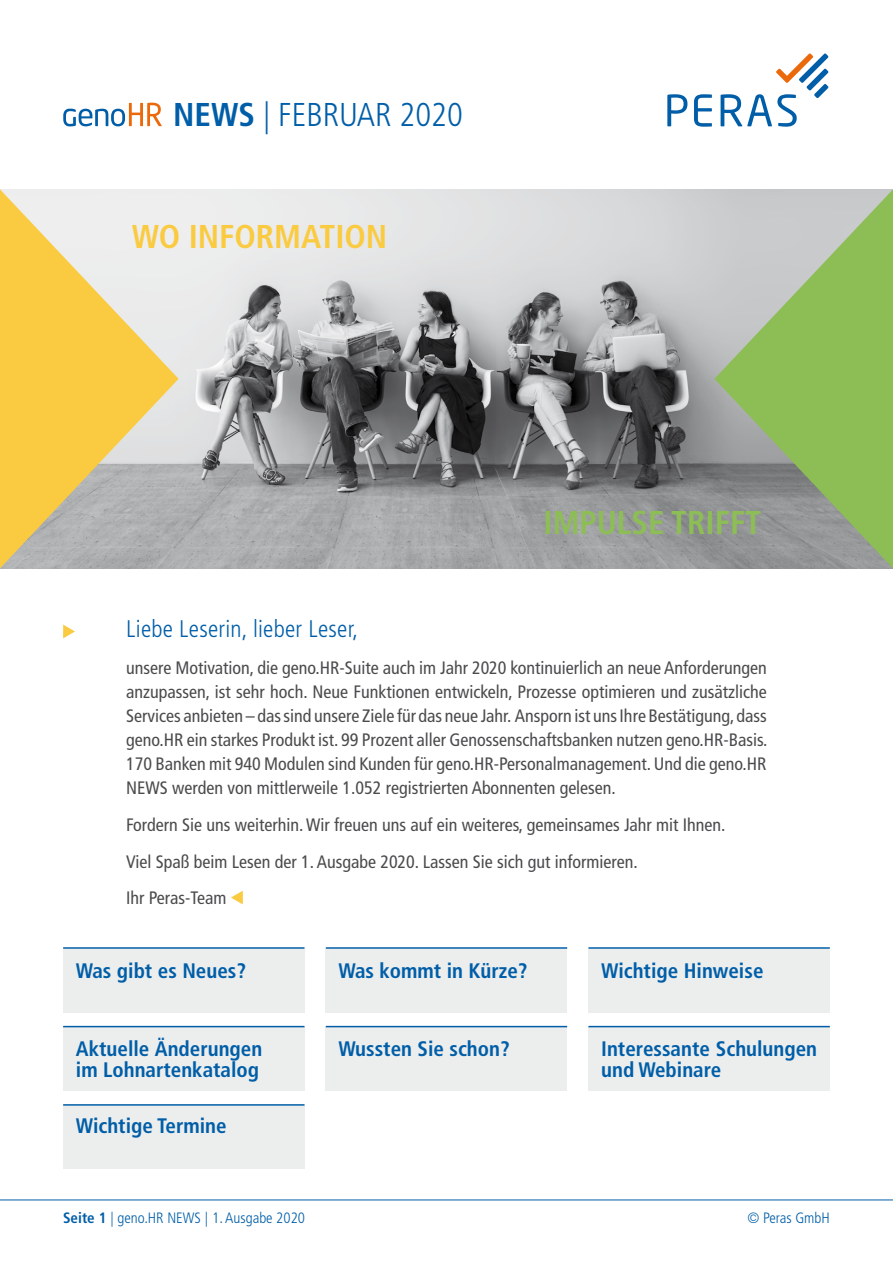
<style>
.page{position:relative;width:893px;height:1263px;background:#fff}
.page>*{position:absolute;margin:0;border:0;box-sizing:border-box;transform-origin:0 0}
.t1{font:300 condensed 33px "Frutiger";color:#005ea8}
.t2{font:700 condensed 33px "Frutiger";color:#facb41}
.t3{font:700 condensed 33px "Frutiger";color:#8dbe55}
.t4{font:300 condensed 24.75px "Frutiger";color:#005ea8}
.t5{font:300 condensed 24px "Frutiger";letter-spacing:.01em;color:#005ea8}
.t6{font:700 condensed 21px/21px "Frutiger";color:#005ea8}
.t7{font:condensed 18px/24px "Frutiger";color:#4b4b4d;text-align:justify}
.t8{font:300 condensed 15px "Frutiger";color:#005ea8}
.s1{font-weight:700}
</style>
<div class="page">
<img style="left:179px;top:189px;width:535px;height:379px">
<svg style="left:714px;top:189px;width:179px;height:379px"></svg>
<svg style="left:0;top:189px;width:179px;height:379px"></svg>
<hr style="left:0;top:1200px;width:893px;height:1px;background:#005ea8">
<svg style="left:63px;top:625px;width:12px;height:13px"></svg>
<svg style="left:231px;top:891px;width:12px;height:13px"></svg>
<div style="left:63px;top:1105px;width:242px;height:63px;background:#eceded"></div>
<hr style="left:63px;top:1104px;width:242px;height:2px;background:#005ea8">
<div style="left:63px;top:949px;width:242px;height:64px;background:#eceded"></div>
<hr style="left:63px;top:947px;width:242px;height:2px;background:#005ea8">
<div style="left:326px;top:949px;width:241px;height:64px;background:#eceded"></div>
<hr style="left:326px;top:947px;width:241px;height:2px;background:#005ea8">
<div style="left:588px;top:949px;width:242px;height:64px;background:#eceded"></div>
<hr style="left:588px;top:947px;width:242px;height:2px;background:#005ea8">
<div style="left:63px;top:1027px;width:242px;height:64px;background:#eceded"></div>
<hr style="left:63px;top:1026px;width:242px;height:1px;background:#005ea8">
<div style="left:326px;top:1027px;width:241px;height:64px;background:#eceded"></div>
<hr style="left:326px;top:1026px;width:241px;height:1px;background:#005ea8">
<div style="left:588px;top:1027px;width:242px;height:64px;background:#eceded"></div>
<hr style="left:588px;top:1026px;width:242px;height:1px;background:#005ea8">
<svg style="left:63px;top:103px;width:99px;height:23px"></svg>
<svg style="left:667px;top:94px;width:20px;height:32px"></svg>
<svg style="left:694px;top:53px;width:135px;height:74px"></svg>
<h1 class="t1" style="left:173px;top:96px;width:291px"><span class="s1">NEWS</span> | Februar 2020</h1>
<h2 class="t4" style="left:146px;top:104px;width:219px"><span class="s1">NEWS</span> | Februar 2020</h2>
<h1 class="t2" style="left:132px;top:217px;width:257px">WO INFORMATION</h1>
<h1 class="t3" style="left:543px;top:503px;width:219px">IMPULSE TRIFFT</h1>
<h3 class="t5" style="left:126px;top:615px;width:233px">Liebe Leserin, lieber Leser,</h3>
<p class="t7" style="left:126px;top:656px;width:643px">unsere Motivation, die geno.HR-Suite auch im Jahr 2020 kontinuierlich an neue Anforderungen anzupassen, ist sehr hoch. Neue Funktionen entwickeln, Prozesse optimieren und zusätzliche Services anbieten – das sind unsere Ziele für das neue Jahr. Ansporn ist uns Ihre Bestätigung, dass geno.HR ein starkes Produkt ist. 99 Prozent aller Genossenschaftsbanken nutzen geno.HR-Basis.<br>170 Banken mit 940 Modulen sind Kunden für geno.HR-Personalmanagement. Und die geno.HR NEWS werden von mittlerweile 1.052 registrierten Abonnenten gelesen.</p>
<p class="t7" style="left:126px;top:806px;width:601px;line-height:36.8px;text-align:left">Fordern Sie uns weiterhin. Wir freuen uns auf ein weiteres, gemeinsames Jahr mit Ihnen.<br>Viel Spaß beim Lesen der 1. Ausgabe 2020. Lassen Sie sich gut informieren.<br>Ihr Peras-Team</p>
<p class="t6" style="left:76px;top:960px;width:172px">Was gibt es Neues?</p>
<p class="t6" style="left:339px;top:960px;width:191px">Was kommt in Kürze?</p>
<p class="t6" style="left:601px;top:960px;width:164px">Wichtige Hinweise</p>
<p class="t6" style="left:76px;top:1038px;width:188px">Aktuelle Änderungen im Lohnartenkatalog</p>
<p class="t6" style="left:339px;top:1038px;width:173px">Wussten Sie schon?</p>
<p class="t6" style="left:601px;top:1038px;width:217px">Interessante Schulungen und Webinare</p>
<p class="t6" style="left:76px;top:1115px;width:152px">Wichtige Termine</p>
<p class="t8" style="left:63px;top:1209px;width:243px"><span class="s1">Seite 1</span> | geno.HR NEWS | 1. Ausgabe 2020</p>
<p class="t8" style="left:747px;top:1209px;width:84px">© Peras GmbH</p>
</div>
